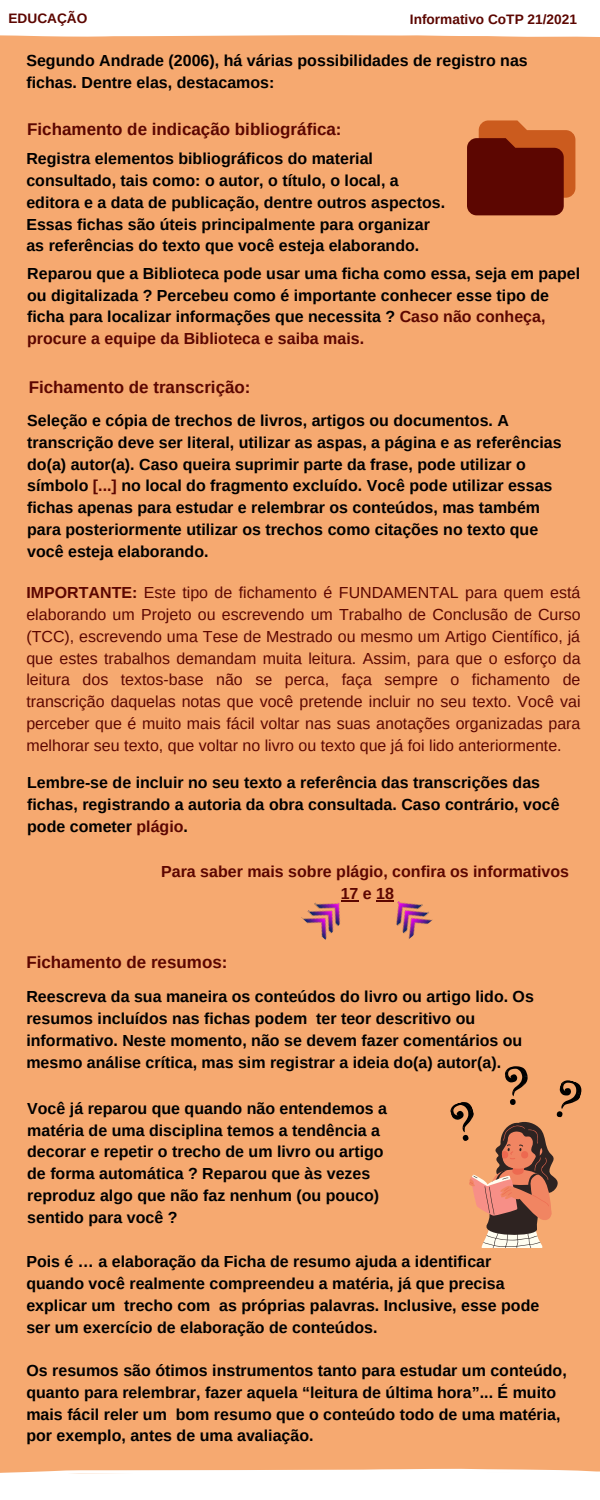
<style>
.page{position:relative;width:600px;height:1500px;background:#f6a970}
.page>*{position:absolute;margin:0;border:0;box-sizing:border-box;transform-origin:0 0}
.t1{font:700 17px "Arimo";color:#5c0601}
.t2{font:700 16px/21.8px "Arimo";color:#000}
.t3{font:16px/21.8px "Arimo";color:#5c0601;text-align:justify}
.t4{font:700 16px "Arimo";color:#5c0601}
.t5{font:700 13.7px "Arimo";color:#5c0601}
.s1{color:#5c0601}
.s2{font-weight:700}
</style>
<div class="page">
<div style="left:0;top:0;width:600px;height:37px;background:#fff"></div>
<img style="left:396px;top:901px;width:37px;height:38px">
<svg style="left:350px;top:900px;width:9px;height:2px"></svg>
<svg style="left:376px;top:900px;width:18px;height:2px"></svg>
<img style="left:301px;top:900px;width:49px;height:40px">
<svg style="left:450px;top:1066px;width:132px;height:182px"></svg>
<div style="left:0;top:1469px;width:600px;height:31px;background:#fff"></div>
<svg style="left:467px;top:120px;width:108px;height:95px"></svg>
<p class="t5" style="left:9px;top:11px;width:80px">EDUCAÇÃO</p>
<p class="t5" style="left:410px;top:12px;width:169px">Informativo CoTP 21/2021</p>
<p class="t2" style="left:26px;top:50px;width:503px">Segundo Andrade (2006), há várias possibilidades de registro nas fichas. Dentre elas, destacamos:</p>
<p class="t1" style="left:27px;top:120px;width:316px">Fichamento de indicação bibliográfica:</p>
<p class="t2" style="left:26px;top:148px;width:420px">Registra elementos bibliográficos do material consultado, tais como: o autor, o título, o local, a editora e a data de publicação, dentre outros aspectos.<br>Essas fichas são úteis principalmente para organizar as referências do texto que você esteja elaborando.</p>
<p class="t2" style="left:27px;top:262px;width:554px">Reparou que a Biblioteca pode usar uma ficha como essa, seja em papel ou digitalizada ? Percebeu como é importante conhecer esse tipo de ficha para localizar informações que necessita ? <span class="s1">Caso não conheça, procure a equipe da Biblioteca e saiba mais.</span></p>
<p class="t1" style="left:29px;top:378px;width:223px">Fichamento de transcrição:</p>
<p class="t2" style="left:27px;top:410px;width:536px">Seleção e cópia de trechos de livros, artigos ou documentos. A transcrição deve ser literal, utilizar as aspas, a página e as referências do(a) autor(a). Caso queira suprimir parte da frase, pode utilizar o símbolo <span class="s1">[...]</span> no local do fragmento excluído. Você pode utilizar essas fichas apenas para estudar e relembrar os conteúdos, mas também para posteriormente utilizar os trechos como citações no texto que você esteja elaborando.</p>
<p class="t3" style="left:26px;top:582px;width:556px"><span class="s2">IMPORTANTE:</span> Este tipo de fichamento é FUNDAMENTAL para quem está elaborando um Projeto ou escrevendo um Trabalho de Conclusão de Curso (TCC), escrevendo uma Tese de Mestrado ou mesmo um Artigo Científico, já que estes trabalhos demandam muita leitura. Assim, para que o esforço da leitura dos textos-base não se perca, faça sempre o fichamento de transcrição daquelas notas que você pretende incluir no seu texto. Você vai perceber que é muito mais fácil voltar nas suas anotações organizadas para melhorar seu texto, que voltar no livro ou texto que já foi lido anteriormente.</p>
<p class="t2" style="left:27px;top:772px;width:534px">Lembre-se de incluir no seu texto a referência das transcrições das fichas, registrando a autoria da obra consultada. Caso contrário, você pode cometer <span class="s1">plágio</span>.</p>
<p class="t4" style="left:161px;top:862px;width:410px">Para saber mais sobre plágio, confira os informativos</p>
<p class="t4" style="left:341px;top:884px;width:55px">17 e 18</p>
<p class="t1" style="left:26px;top:953px;width:203px">Fichamento de resumos:</p>
<p class="t2" style="left:26px;top:986px;width:509px">Reescreva da sua maneira os conteúdos do livro ou artigo lido. Os resumos incluídos nas fichas podem ter teor descritivo ou informativo. Neste momento, não se devem fazer comentários ou mesmo análise crítica, mas sim registrar a ideia do(a) autor(a).</p>
<p class="t2" style="left:27px;top:1097px;width:361px">Você já reparou que quando não entendemos a matéria de uma disciplina temos a tendência a decorar e repetir o trecho de um livro ou artigo de forma automática ? Reparou que às vezes reproduz algo que não faz nenhum (ou pouco) sentido para você ?</p>
<p class="t2" style="left:26px;top:1251px;width:514px">Pois é … a elaboração da Ficha de resumo ajuda a identificar quando você realmente compreendeu a matéria, já que precisa explicar um trecho com as próprias palavras. Inclusive, esse pode ser um exercício de elaboração de conteúdos.</p>
<p class="t2" style="left:26px;top:1360px;width:542px">Os resumos são ótimos instrumentos tanto para estudar um conteúdo, quanto para relembrar, fazer aquela “leitura de última hora”... É muito mais fácil reler um bom resumo que o conteúdo todo de uma matéria, por exemplo, antes de uma avaliação.</p>
</div>
